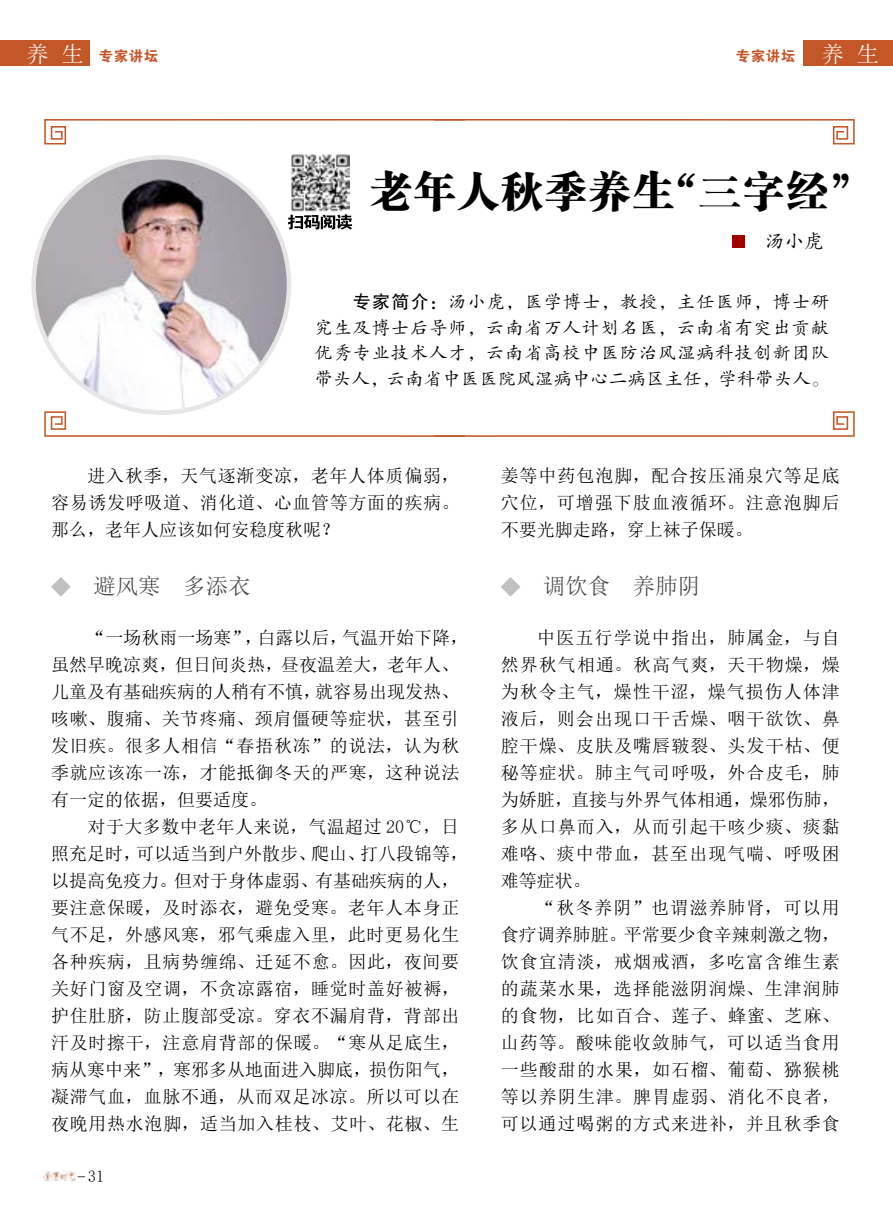
<style>
.page{position:relative;width:893px;height:1212px;background:#fff}
.page>*{position:absolute;margin:0;border:0;box-sizing:border-box;transform-origin:0 0}
.t1{font:42px "FZCSK GBK1 0";letter-spacing:.04em;color:#000}
.t2{font:22.5px "Sim Sun";color:#4c4948}
.t3{font:19.5px "FZKTK GBK1 0";color:#000}
.t4{font:18px/27px "Sim Sun";letter-spacing:.04em;color:#000;text-align:justify}
.t5{font:18px/27px "Sim Sun";color:#000}
.t6{font:18px/25.5px "FZKTK GBK1 0";letter-spacing:.03em;color:#000;text-align:justify}
.t7{font:16.5px "Sim Sun";color:#000}
.t8{font:14.4px "FZDHTK GBK1 0";letter-spacing:.04em;color:#c45727}
.s1{font-family:"Sim Sun";font-size:22.35px;color:#fff}
.s2{font-family:"FZHTK GBK1 0"}
</style>
<div class="page">
<img style="left:44px;top:1170px;width:32px;height:11px">
<div style="left:0;top:40px;width:90px;height:26px;background:#c45727"></div>
<svg style="left:51px;top:577px;width:20px;height:20px"></svg>
<img style="left:291px;top:154px;width:58px;height:57px">
<svg style="left:288px;top:214px;width:64px;height:16px"></svg>
<svg style="left:44px;top:118px;width:811px;height:27px"></svg>
<svg style="left:44px;top:411px;width:811px;height:26px"></svg>
<img style="left:34px;top:157px;width:255px;height:256px;border-radius:128px">
<svg style="left:501px;top:577px;width:19px;height:20px"></svg>
<div style="left:733px;top:235px;width:12px;height:12px;background:#a40000"></div>
<div style="left:804px;top:40px;width:89px;height:26px;background:#c45727"></div>
<p class="t8" style="left:26px;top:48px;width:133px"><span class="s1">养 生</span> 专家讲坛</p>
<p class="t8" style="left:736px;top:48px;width:145px">专家讲坛 <span class="s1">养 生</span></p>
<h1 class="t1" style="left:370px;top:167px;width:503px">老年人秋季养生“三字经”</h1>
<p class="t3" style="left:765px;top:231px;width:60px">汤小虎</p>
<p class="t6" style="left:315px;top:290px;width:516px;text-indent:38px"><span class="s2">专家简介：</span>汤小虎，医学博士，教授，主任医师，博士研究生及博士后导师，云南省万人计划名医，云南省有突出贡献优秀专业技术人才，云南省高校中医防治风湿病科技创新团队带头人，云南省中医医院风湿病中心二病区主任，学科带头人。</p>
<p class="t4" style="left:51px;top:462px;width:410px;text-indent:37px">进入秋季，天气逐渐变凉，老年人体质偏弱，容易诱发呼吸道、消化道、心血管等方面的疾病。那么，老年人应该如何安稳度秋呢？</p>
<p class="t2" style="left:93px;top:574px;width:159px">避风寒 多添衣</p>
<p class="t5" style="left:51px;top:624px;width:419px;text-indent:37px">“一场秋雨一场寒”，白露以后，气温开始下降，虽然早晚凉爽，但日间炎热，昼夜温差大，老年人、儿童及有基础疾病的人稍有不慎，就容易出现发热、咳嗽、腹痛、关节疼痛、颈肩僵硬等症状，甚至引发旧疾。很多人相信“春捂秋冻”的说法，认为秋季就应该冻一冻，才能抵御冬天的严寒，这种说法有一定的依据，但要适度。</p>
<p class="t4" style="left:51px;top:813px;width:419px;text-align:left;text-indent:37px">对于大多数中老年人来说，气温超过 20℃，日照充足时，可以适当到户外散步、爬山、打八段锦等，以提高免疫力。但对于身体虚弱、有基础疾病的人，要注意保暖，及时添衣，避免受寒。老年人本身正气不足，外感风寒，邪气乘虚入里，此时更易化生各种疾病，且病势缠绵、迁延不愈。因此，夜间要关好门窗及空调，不贪凉露宿，睡觉时盖好被褥，护住肚脐，防止腹部受凉。穿衣不漏肩背，背部出汗及时擦干，注意肩背部的保暖。“寒从足底生，病从寒中来”，寒邪多从地面进入脚底，损伤阳气，凝滞气血，血脉不通，从而双足冰凉。所以可以在夜晚用热水泡脚，适当加入桂枝、艾叶、花椒、生</p>
<p class="t7" style="left:88px;top:1168px;width:18px">31</p>
<p class="t4" style="left:501px;top:462px;width:341px">姜等中药包泡脚，配合按压涌泉穴等足底穴位，可增强下肢血液循环。注意泡脚后不要光脚走路，穿上袜子保暖。</p>
<p class="t2" style="left:543px;top:574px;width:159px">调饮食 养肺阴</p>
<p class="t4" style="left:501px;top:624px;width:341px;text-indent:37px">中医五行学说中指出，肺属金，与自然界秋气相通。秋高气爽，天干物燥，燥为秋令主气，燥性干涩，燥气损伤人体津液后，则会出现口干舌燥、咽干欲饮、鼻腔干燥、皮肤及嘴唇皲裂、头发干枯、便秘等症状。肺主气司呼吸，外合皮毛，肺为娇脏，直接与外界气体相通，燥邪伤肺，多从口鼻而入，从而引起干咳少痰、痰黏难咯、痰中带血，甚至出现气喘、呼吸困难等症状。</p>
<p class="t4" style="left:501px;top:894px;width:341px;text-indent:37px">“秋冬养阴”也谓滋养肺肾，可以用食疗调养肺脏。平常要少食辛辣刺激之物，饮食宜清淡，戒烟戒酒，多吃富含维生素的蔬菜水果，选择能滋阴润燥、生津润肺的食物，比如百合、莲子、蜂蜜、芝麻、山药等。酸味能收敛肺气，可以适当食用一些酸甜的水果，如石榴、葡萄、猕猴桃等以养阴生津。脾胃虚弱、消化不良者，可以通过喝粥的方式来进补，并且秋季食</p>
</div>
